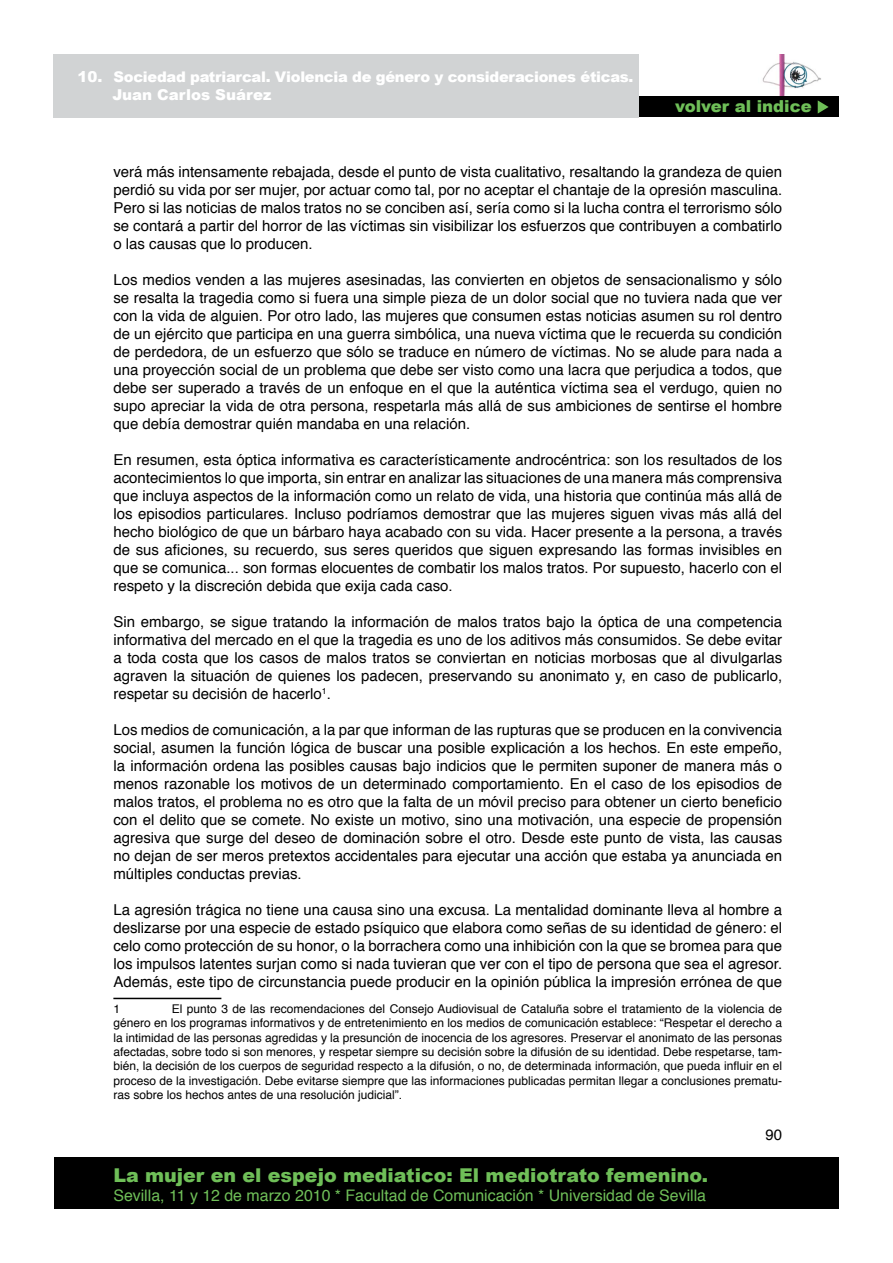
<style>
.page{position:relative;width:893px;height:1263px;background:#fff}
.page>*{position:absolute;margin:0;border:0;box-sizing:border-box;transform-origin:0 0}
.t1{font:900 19.05px "Arial";color:#6fbf58}
.t2{font:900 16.5px "Arial";color:#6fbf58}
.t3{font:15.9px "Helvetica";color:#6fbf58}
.Estilo_de_párrafo_2{font:15px/18px "Helvetica";color:#000;text-align:justify}
.t4{font:900 15px "Arial";color:#fff}
.t5{font:900 14.7px "Arial";letter-spacing:-.02em;color:#fff}
.t6{font:12px/14.4px "Helvetica";color:#000;text-align:justify}
.s1{font-size:15px}
</style>
<div class="page">
<img style="left:758px;top:54px;width:63px;height:43px">
<div style="left:54px;top:1158px;width:785px;height:51px;background:#000"></div>
<div style="left:54px;top:97px;width:784px;height:20px;background:#000"></div>
<svg style="left:818px;top:100px;width:11px;height:14px"></svg>
<div style="left:54px;top:54px;width:585px;height:63px;background:#d1d3d4"></div>
<hr style="left:113px;top:998px;width:108px;height:1px;background:#000">
<p class="t5" style="left:78px;top:66px;width:557px"><span class="s1">10.</span> Sociedad patriarcal. Violencia de género y consideraciones éticas.</p>
<p class="t4" style="left:113px;top:84px;width:160px">Juan Carlos Suárez</p>
<p class="t2" style="left:675px;top:95px;width:138px">volver al indice</p>
<p class="Estilo_de_párrafo_2" style="left:113px;top:163px;width:670px">verá más intensamente rebajada, desde el punto de vista cualitativo, resaltando la grandeza de quien perdió su vida por ser mujer, por actuar como tal, por no aceptar el chantaje de la opresión masculina.<br>Pero si las noticias de malos tratos no se conciben así, sería como si la lucha contra el terrorismo sólo se contará a partir del horror de las víctimas sin visibilizar los esfuerzos que contribuyen a combatirlo o las causas que lo producen.</p>
<p class="Estilo_de_párrafo_2" style="left:113px;top:271px;width:670px">Los medios venden a las mujeres asesinadas, las convierten en objetos de sensacionalismo y sólo se resalta la tragedia como si fuera una simple pieza de un dolor social que no tuviera nada que ver con la vida de alguien. Por otro lado, las mujeres que consumen estas noticias asumen su rol dentro de un ejército que participa en una guerra simbólica, una nueva víctima que le recuerda su condición de perdedora, de un esfuerzo que sólo se traduce en número de víctimas. No se alude para nada a una proyección social de un problema que debe ser visto como una lacra que perjudica a todos, que debe ser superado a través de un enfoque en el que la auténtica víctima sea el verdugo, quien no supo apreciar la vida de otra persona, respetarla más allá de sus ambiciones de sentirse el hombre que debía demostrar quién mandaba en una relación.</p>
<p class="Estilo_de_párrafo_2" style="left:113px;top:451px;width:670px">En resumen, esta óptica informativa es característicamente androcéntrica: son los resultados de los acontecimientos lo que importa, sin entrar en analizar las situaciones de una manera más comprensiva que incluya aspectos de la información como un relato de vida, una historia que continúa más allá de los episodios particulares. Incluso podríamos demostrar que las mujeres siguen vivas más allá del hecho biológico de que un bárbaro haya acabado con su vida. Hacer presente a la persona, a través de sus aficiones, su recuerdo, sus seres queridos que siguen expresando las formas invisibles en que se comunica... son formas elocuentes de combatir los malos tratos. Por supuesto, hacerlo con el respeto y la discreción debida que exija cada caso.</p>
<p class="Estilo_de_párrafo_2" style="left:113px;top:613px;width:670px">Sin embargo, se sigue tratando la información de malos tratos bajo la óptica de una competencia informativa del mercado en el que la tragedia es uno de los aditivos más consumidos. Se debe evitar a toda costa que los casos de malos tratos se conviertan en noticias morbosas que al divulgarlas agraven la situación de quienes los padecen, preservando su anonimato y, en caso de publicarlo, respetar su decisión de hacerlo<sup>1</sup>.</p>
<p class="Estilo_de_párrafo_2" style="left:113px;top:721px;width:670px">Los medios de comunicación, a la par que informan de las rupturas que se producen en la convivencia social, asumen la función lógica de buscar una posible explicación a los hechos. En este empeño, la información ordena las posibles causas bajo indicios que le permiten suponer de manera más o menos razonable los motivos de un determinado comportamiento. En el caso de los episodios de malos tratos, el problema no es otro que la falta de un móvil preciso para obtener un cierto beneficio con el delito que se comete. No existe un motivo, sino una motivación, una especie de propensión agresiva que surge del deseo de dominación sobre el otro. Desde este punto de vista, las causas no dejan de ser meros pretextos accidentales para ejecutar una acción que estaba ya anunciada en múltiples conductas previas.</p>
<p class="Estilo_de_párrafo_2" style="left:113px;top:901px;width:670px">La agresión trágica no tiene una causa sino una excusa. La mentalidad dominante lleva al hombre a deslizarse por una especie de estado psíquico que elabora como señas de su identidad de género: el celo como protección de su honor, o la borrachera como una inhibición con la que se bromea para que los impulsos latentes surjan como si nada tuvieran que ver con el tipo de persona que sea el agresor.<br>Además, este tipo de circunstancia puede producir en la opinión pública la impresión errónea de que</p>
<p class="t6" style="left:113px;top:1002px;width:8px">1</p>
<p class="t6" style="left:113px;top:1002px;width:670px;text-indent:58px">El punto 3 de las recomendaciones del Consejo Audiovisual de Cataluña sobre el tratamiento de la violencia de género en los programas informativos y de entretenimiento en los medios de comunicación establece: “Respetar el derecho a la intimidad de las personas agredidas y la presunción de inocencia de los agresores. Preservar el anonimato de las personas afectadas, sobre todo si son menores, y respetar siempre su decisión sobre la difusión de su identidad. Debe respetarse, tam&shy;bién, la decisión de los cuerpos de seguridad respecto a la difusión, o no, de determinada información, que pueda influir en el proceso de la investigación. Debe evitarse siempre que las informaciones publicadas permitan llegar a conclusiones prematu&shy;ras sobre los hechos antes de una resolución judicial”.</p>
<p class="t1" style="left:113px;top:1161px;width:596px">La mujer en el espejo mediatico: El mediotrato femenino.</p>
<p class="t3" style="left:113px;top:1183px;width:594px">Sevilla, 11 y 12 de marzo 2010 * Facultad de Comunicación * Universidad de Sevilla</p>
<p class="Estilo_de_párrafo_2" style="left:766px;top:1126px;width:18px">90</p>
</div>
